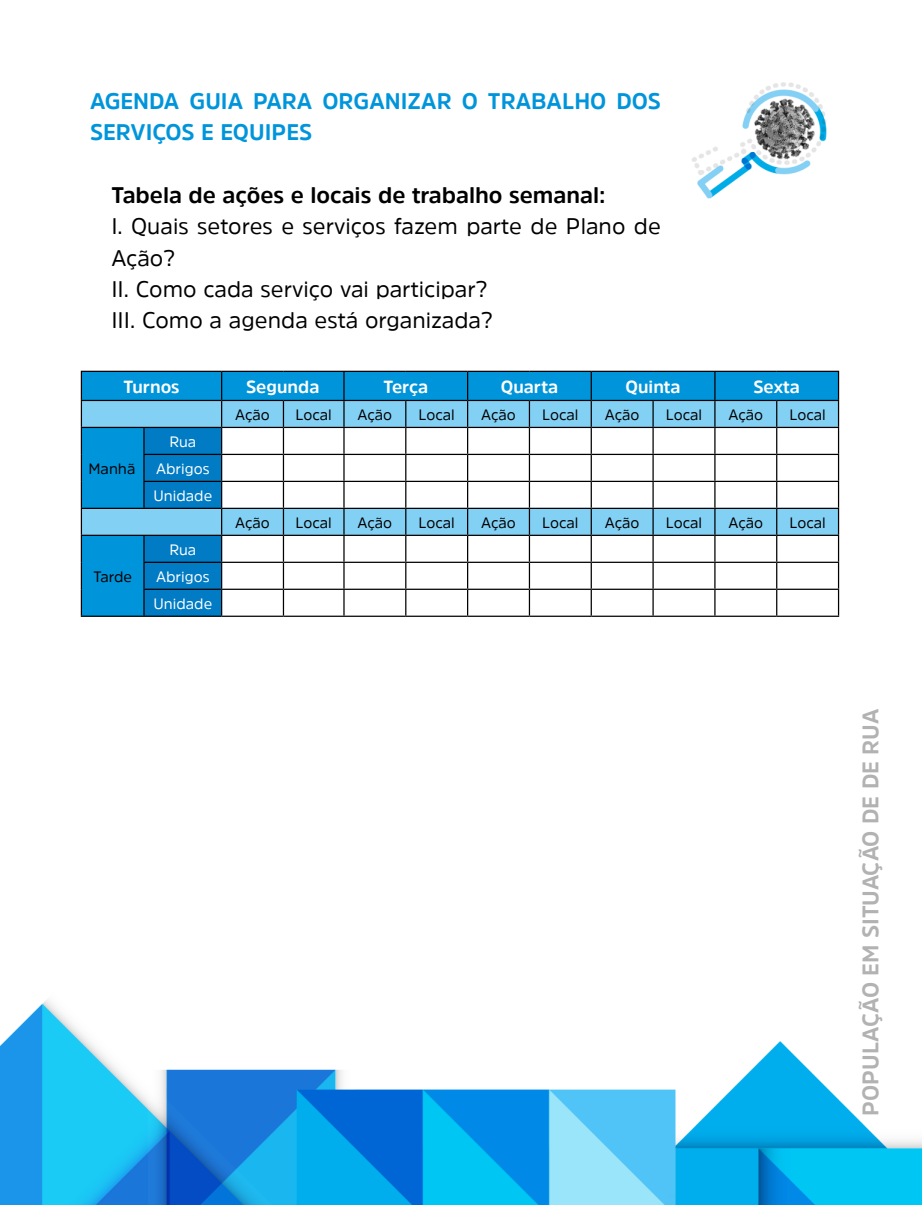
<style>
.page{position:relative;width:922px;height:1205px;background:#fff}
.page>*{position:absolute;margin:0;border:0;box-sizing:border-box;transform-origin:0 0}
.t1{font:22.5px/31.2px "Amsi Pro";color:#000}
.t2{font:700 22.5px/31.2px "Amsi Pro";color:#0095db}
.t3{font:700 22.5px "Amsi Pro";color:#000}
.t4{font:700 22.5px "Amsi Pro";color:#b3b2b2}
.t5{font:700 17.5px "Amsi Pro";color:#fff}
.t6{font:15px "Amsi Pro";letter-spacing:-.005em;color:#000}
.t7{font:15px/27px "Amsi Pro";color:#fff;text-align:center}
</style>
<div class="page">
<img style="left:0;top:82px;width:921px;height:1123px">
<hr style="left:653px;top:615px;width:61px;height:2px;background:#000">
<hr style="left:81px;top:615px;width:63px;height:2px;background:#000">
<hr style="left:776px;top:535px;width:63px;height:1px;background:#000">
<hr style="left:776px;top:562px;width:63px;height:1px;background:#000">
<hr style="left:81px;top:371px;width:63px;height:1px;background:#000">
<hr style="left:144px;top:371px;width:77px;height:1px;background:#000">
<hr style="left:714px;top:371px;width:62px;height:1px;background:#000">
<hr style="left:776px;top:371px;width:63px;height:1px;background:#000">
<hr style="left:837px;top:372px;width:2px;height:28px;background:#000">
<hr style="left:221px;top:371px;width:62px;height:1px;background:#000">
<hr style="left:283px;top:371px;width:61px;height:1px;background:#000">
<hr style="left:344px;top:371px;width:61px;height:1px;background:#000">
<hr style="left:405px;top:371px;width:62px;height:1px;background:#000">
<hr style="left:467px;top:371px;width:62px;height:1px;background:#000">
<hr style="left:529px;top:371px;width:62px;height:1px;background:#000">
<hr style="left:591px;top:371px;width:62px;height:1px;background:#000">
<hr style="left:653px;top:371px;width:61px;height:1px;background:#000">
<hr style="left:529px;top:615px;width:62px;height:2px;background:#000">
<hr style="left:144px;top:615px;width:77px;height:2px;background:#000">
<hr style="left:221px;top:615px;width:62px;height:2px;background:#000">
<hr style="left:283px;top:615px;width:61px;height:2px;background:#000">
<hr style="left:344px;top:615px;width:61px;height:2px;background:#000">
<hr style="left:467px;top:615px;width:62px;height:2px;background:#000">
<hr style="left:405px;top:615px;width:62px;height:2px;background:#000">
<hr style="left:591px;top:615px;width:62px;height:2px;background:#000">
<hr style="left:837px;top:509px;width:2px;height:26px;background:#000">
<hr style="left:837px;top:536px;width:2px;height:26px;background:#000">
<hr style="left:837px;top:563px;width:2px;height:26px;background:#000">
<hr style="left:776px;top:400px;width:63px;height:1px;background:#000">
<hr style="left:837px;top:401px;width:2px;height:26px;background:#000">
<hr style="left:837px;top:428px;width:2px;height:26px;background:#000">
<hr style="left:776px;top:427px;width:63px;height:1px;background:#000">
<hr style="left:776px;top:454px;width:63px;height:1px;background:#000">
<hr style="left:837px;top:455px;width:2px;height:26px;background:#000">
<hr style="left:776px;top:481px;width:63px;height:1px;background:#000">
<hr style="left:837px;top:482px;width:2px;height:26px;background:#000">
<hr style="left:776px;top:508px;width:63px;height:1px;background:#000">
<hr style="left:776px;top:589px;width:63px;height:1px;background:#000">
<hr style="left:837px;top:590px;width:2px;height:25px;background:#000">
<hr style="left:714px;top:615px;width:62px;height:2px;background:#000">
<hr style="left:776px;top:615px;width:63px;height:2px;background:#000">
<svg style="left:81px;top:372px;width:757px;height:244px"></svg>
<hr style="left:221px;top:427px;width:62px;height:1px;background:#000">
<p class="t2" style="left:90px;top:85px;width:572px">AGENDA GUIA PARA ORGANIZAR O TRABALHO DOS<br>SERVIÇOS E EQUIPES</p>
<p class="t3" style="left:111px;top:180px;width:495px">Tabela de ações e locais de trabalho semanal:</p>
<p class="t1" style="left:111px;top:210px;width:551px">I. Quais setores e serviços fazem parte de Plano de<br>Ação?<br>II. Como cada serviço vai participar?<br>III. Como a agenda está organizada?</p>
<p class="t5" style="left:123px;top:375px;width:58px">Turnos</p>
<p class="t5" style="left:246px;top:375px;width:75px">Segunda</p>
<p class="t5" style="left:383px;top:375px;width:46px">Terça</p>
<p class="t5" style="left:500px;top:375px;width:59px">Quarta</p>
<p class="t5" style="left:625px;top:375px;width:57px">Quinta</p>
<p class="t5" style="left:753px;top:375px;width:48px">Sexta</p>
<p class="t6" style="left:235px;top:405px;width:36px">Ação</p>
<p class="t6" style="left:295px;top:405px;width:38px">Local</p>
<p class="t6" style="left:357px;top:405px;width:36px">Ação</p>
<p class="t6" style="left:418px;top:405px;width:38px">Local</p>
<p class="t6" style="left:481px;top:405px;width:36px">Ação</p>
<p class="t6" style="left:542px;top:405px;width:38px">Local</p>
<p class="t6" style="left:604px;top:405px;width:36px">Ação</p>
<p class="t6" style="left:665px;top:405px;width:38px">Local</p>
<p class="t6" style="left:728px;top:405px;width:36px">Ação</p>
<p class="t6" style="left:789px;top:405px;width:38px">Local</p>
<p class="t6" style="left:88px;top:459px;width:48px">Manhã</p>
<p class="t6" style="left:93px;top:567px;width:40px">Tarde</p>
<p class="t7" style="left:153px;top:428px;width:60px">Rua<br>Abrigos<br>Unidade</p>
<p class="t7" style="left:153px;top:536px;width:60px">Rua<br>Abrigos<br>Unidade</p>
<p class="t6" style="left:235px;top:513px;width:36px">Ação</p>
<p class="t6" style="left:295px;top:513px;width:38px">Local</p>
<p class="t6" style="left:357px;top:513px;width:36px">Ação</p>
<p class="t6" style="left:418px;top:513px;width:38px">Local</p>
<p class="t6" style="left:481px;top:513px;width:36px">Ação</p>
<p class="t6" style="left:542px;top:513px;width:38px">Local</p>
<p class="t6" style="left:604px;top:513px;width:36px">Ação</p>
<p class="t6" style="left:665px;top:513px;width:38px">Local</p>
<p class="t6" style="left:728px;top:513px;width:36px">Ação</p>
<p class="t6" style="left:789px;top:513px;width:38px">Local</p>
<p class="t4" style="left:854px;top:1116px;width:408px;rotate:-90deg">POPULAÇÃO EM SITUAÇÃO DE DE RUA</p>
</div>
